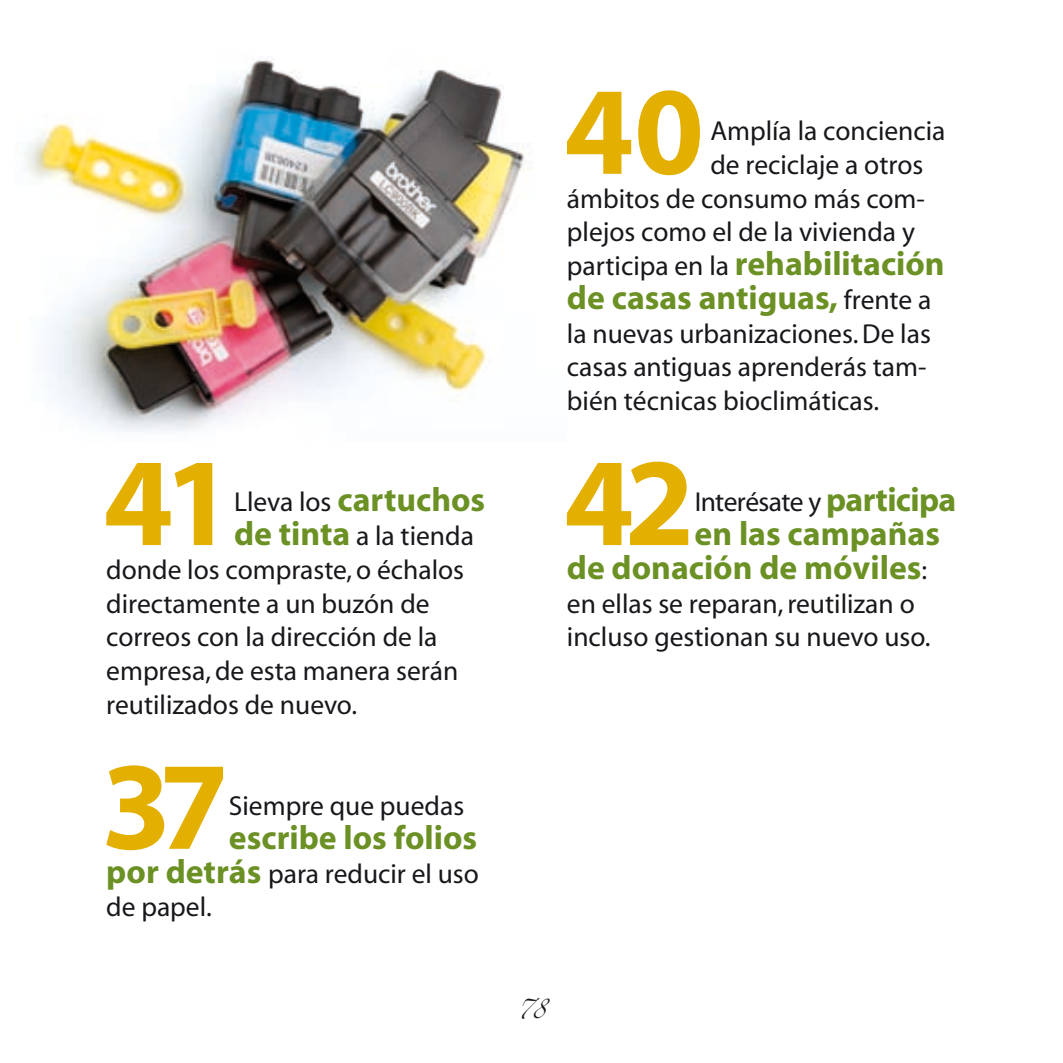
<style>
.page{position:relative;width:1063px;height:1063px;background:#fff}
.page>*{position:absolute;margin:0;border:0;box-sizing:border-box;transform-origin:0 0}
.t1{font:700 126.25px "Myriad";letter-spacing:-.075em;color:#e3af00}
.t2{font:700 33.75px/33.8px "Myriad";color:#6b9024}
.t3{font:27.5px/33.8px "Myriad";color:#1a171c}
.t4{font:27.5px "Myriad";letter-spacing:-.02em;color:#1a171c}
.t5{font:17.5px "Zapfino";color:#1a171c}
.s1{font-weight:400;font-size:27.5px;color:#1a171c}
.s2{font-weight:700;font-size:33.75px;color:#6b9024}
</style>
<div class="page">
<img style="left:24px;top:60px;width:509px;height:371px">
<h1 class="t1" style="left:103px;top:438px;width:132px">41</h1>
<p class="t2" style="left:234px;top:484px;width:253px"><span class="s1">Lleva los</span> cartuchos</p>
<p class="t3" style="left:106px;top:520px;width:369px;text-indent:128px"><span class="s2">de tinta</span> a la tienda donde los compraste, o échalos directamente a un buzón de correos con la dirección de la empresa, de esta manera serán reutilizados de nuevo.</p>
<h1 class="t1" style="left:102px;top:741px;width:129px">37</h1>
<p class="t3" style="left:229px;top:790px;width:237px">Siempre que puedas</p>
<p class="t2" style="left:229px;top:822px;width:250px">escribe los folios</p>
<p class="t3" style="left:106px;top:858px;width:374px"><span class="s2">por detrás</span> para reducir el uso de papel.</p>
<h1 class="t1" style="left:564px;top:66px;width:142px">40</h1>
<p class="t3" style="left:710px;top:115px;width:237px">Amplía la conciencia</p>
<p class="t3" style="left:710px;top:149px;width:214px">de reciclaje a otros</p>
<p class="t3" style="left:567px;top:183px;width:360px">ámbitos de consumo más com-</p>
<p class="t3" style="left:567px;top:216px;width:350px">plejos como el de la vivienda y</p>
<p class="t2" style="left:567px;top:248px;width:379px"><span class="s1">participa en la</span> rehabilitación de casas antiguas, <span class="s1">frente a</span></p>
<p class="t3" style="left:567px;top:318px;width:365px">la nuevas urbanizaciones. De las casas antiguas aprenderás tam&shy;bién técnicas bioclimáticas.</p>
<h1 class="t1" style="left:564px;top:438px;width:132px">42</h1>
<p class="t4" style="left:695px;top:488px;width:263px">Interésate y <span class="s2">participa</span></p>
<p class="t2" style="left:567px;top:518px;width:375px;text-indent:128px">en las campañas de donación de móviles<span class="s1">:</span></p>
<p class="t3" style="left:567px;top:588px;width:365px">en ellas se reparan, reutilizan o incluso gestionan su nuevo uso.</p>
<p class="t5" style="left:517px;top:1001px;width:30px">78</p>
</div>
